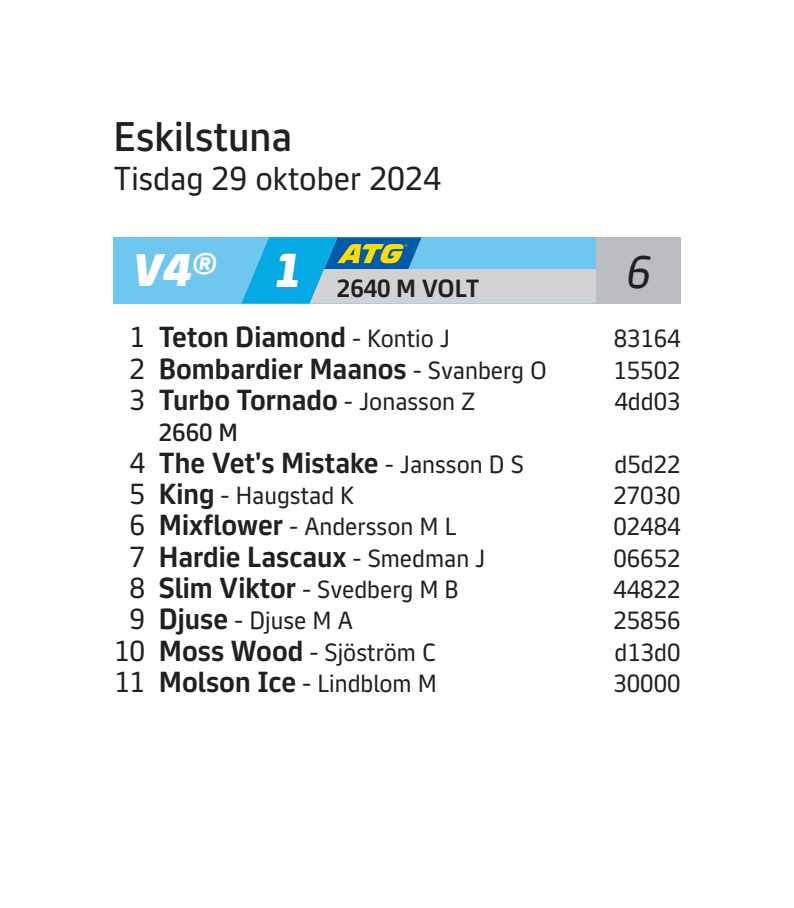
<style>
.page{position:relative;width:794px;height:908px;background:#fff}
.page>*{position:absolute;margin:0;border:0;box-sizing:border-box;transform-origin:0 0}
.t1{font:46px "ATG Rubrik";color:#fff}
.t2{font:44px "ATG Rubrik";color:#fff}
.t3{font:italic 44px "ATG Text";color:#231f20}
.t4{font:500 40px "ATG Text";color:#231f20}
.t5{font:32px "ATG Text";color:#231f20}
.HorseAndRider{font:700 28px "ATG Text";color:#231f20}
.S_REKORD{font:28px "ATG Text";color:#231f20}
.HorseAndRider-2{font:24px "ATG Text";color:#231f20}
.S_REKORD-2{font:24px "ATG Text";color:#231f20}
.t6{font:700 24px "ATG Text";color:#231f20}
.Distance{font:500 24px "ATG Text";color:#231f20}
.s1{font-weight:400;font-size:24px}
.s2{font-weight:700;font-size:28px}
</style>
<div class="page">
<div style="left:595px;top:237px;width:85px;height:66px;background:#bcbdc0"></div>
<svg style="left:113px;top:237px;width:483px;height:66px"></svg>
<p class="t4" style="left:113px;top:113px;width:180px">Eskilstuna</p>
<p class="t5" style="left:113px;top:159px;width:329px">Tisdag 29 oktober 2024</p>
<p class="t2" style="left:134px;top:244px;width:83px">V4®</p>
<p class="t1" style="left:277px;top:243px;width:25px">1</p>
<p class="t6" style="left:337px;top:274px;width:144px">2640 M VOLT</p>
<p class="t3" style="left:626px;top:246px;width:26px">6</p>
<p class="S_REKORD" style="left:129px;top:320px;width:17px">1</p>
<p class="HorseAndRider" style="left:159px;top:320px;width:293px">Teton Diamond <span class="s1">- Kontio J</span></p>
<p class="S_REKORD-2" style="left:614px;top:324px;width:68px">83164</p>
<p class="S_REKORD" style="left:129px;top:352px;width:17px">2</p>
<p class="HorseAndRider" style="left:159px;top:351px;width:390px">Bombardier Maanos <span class="s1">- Svanberg O</span></p>
<p class="S_REKORD-2" style="left:613px;top:356px;width:69px">15502</p>
<p class="S_REKORD" style="left:129px;top:383px;width:17px">3</p>
<p class="HorseAndRider" style="left:159px;top:383px;width:318px">Turbo Tornado <span class="s1">- Jonasson Z</span></p>
<p class="S_REKORD-2" style="left:614px;top:387px;width:67px">4dd03</p>
<p class="Distance" style="left:159px;top:418px;width:81px">2660 M</p>
<p class="S_REKORD" style="left:129px;top:446px;width:17px">4</p>
<p class="HorseAndRider" style="left:159px;top:445px;width:366px">The Vet's Mistake <span class="s1">- Jansson D S</span></p>
<p class="S_REKORD-2" style="left:614px;top:449px;width:67px">d5d22</p>
<p class="S_REKORD" style="left:129px;top:477px;width:17px">5</p>
<p class="HorseAndRider-2" style="left:159px;top:481px;width:197px"><span class="s2">King</span> - Haugstad K</p>
<p class="S_REKORD-2" style="left:613px;top:481px;width:68px">27030</p>
<p class="S_REKORD" style="left:129px;top:508px;width:17px">6</p>
<p class="HorseAndRider-2" style="left:159px;top:512px;width:299px"><span class="s2">Mixflower</span> - Andersson M L</p>
<p class="S_REKORD-2" style="left:613px;top:512px;width:69px">02484</p>
<p class="S_REKORD" style="left:129px;top:540px;width:17px">7</p>
<p class="HorseAndRider" style="left:159px;top:539px;width:328px">Hardie Lascaux <span class="s1">- Smedman J</span></p>
<p class="S_REKORD-2" style="left:613px;top:543px;width:69px">06652</p>
<p class="S_REKORD" style="left:129px;top:571px;width:17px">8</p>
<p class="HorseAndRider-2" style="left:159px;top:575px;width:301px"><span class="s2">Slim Viktor</span> - Svedberg M B</p>
<p class="S_REKORD-2" style="left:613px;top:575px;width:69px">44822</p>
<p class="S_REKORD" style="left:129px;top:602px;width:17px">9</p>
<p class="HorseAndRider-2" style="left:159px;top:606px;width:195px"><span class="s2">Djuse</span> - Djuse M A</p>
<p class="S_REKORD-2" style="left:613px;top:606px;width:69px">25856</p>
<p class="S_REKORD" style="left:114px;top:633px;width:33px">10</p>
<p class="HorseAndRider-2" style="left:159px;top:637px;width:279px"><span class="s2">Moss Wood</span> - Sjöström C</p>
<p class="S_REKORD-2" style="left:614px;top:637px;width:67px">d13d0</p>
<p class="S_REKORD" style="left:114px;top:665px;width:32px">11</p>
<p class="HorseAndRider-2" style="left:159px;top:669px;width:280px"><span class="s2">Molson Ice</span> - Lindblom M</p>
<p class="S_REKORD-2" style="left:613px;top:669px;width:69px">30000</p>
</div>
